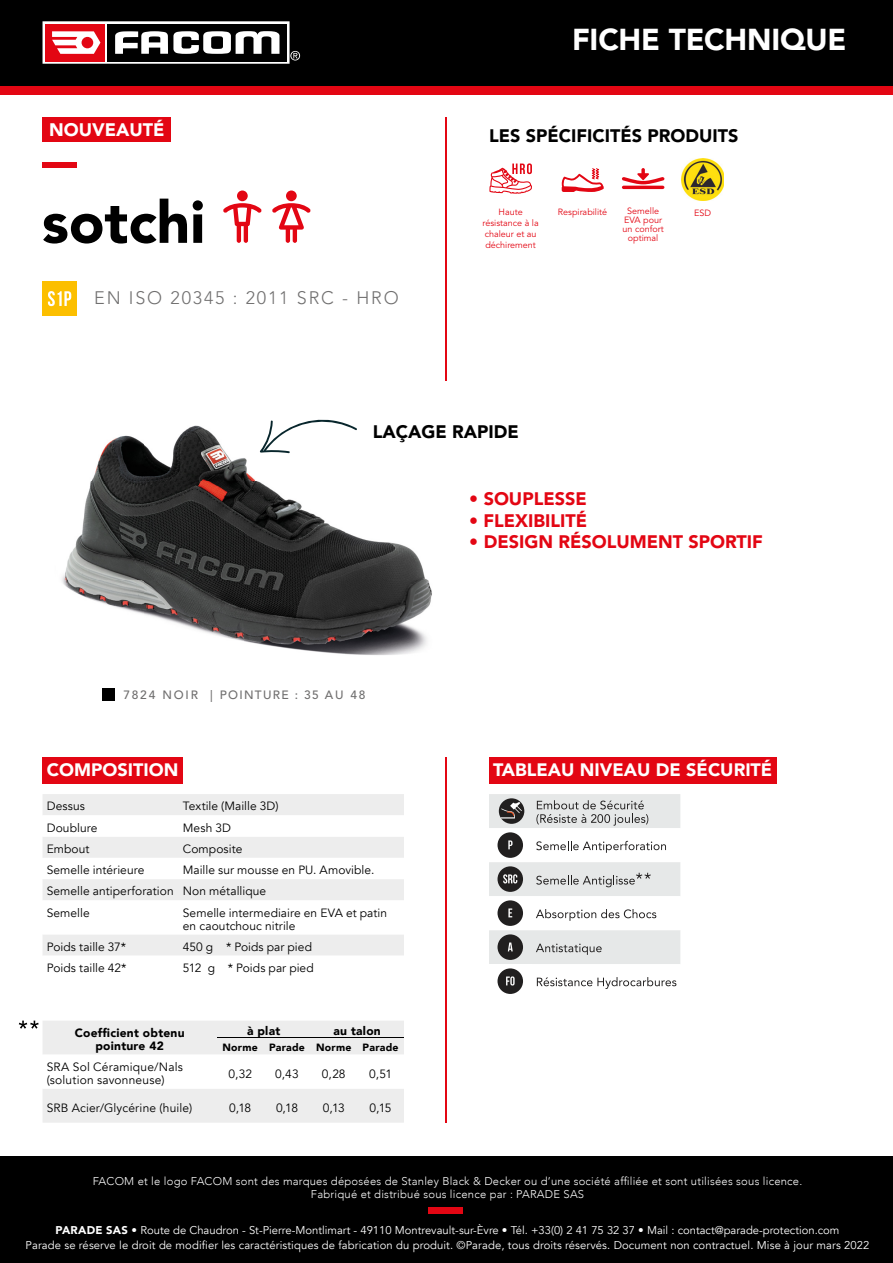
<style>
.page{position:relative;width:893px;height:1263px;background:#fff}
.page>*{position:absolute;margin:0;border:0;box-sizing:border-box;transform-origin:0 0}
.t1{font:900 58.5px "Avenir LT Std";color:#000}
.t2{font:900 30px "Avenir LT Std";letter-spacing:-.01em;color:#fff}
.t3{font:900 18px "Avenir LT Std";color:#e30613}
.t4{font:900 18px "Avenir LT Std";color:#000}
.t5{font:900 18px "Avenir";color:#fff}
.t6{font:300 18px "Avenir LT Std";letter-spacing:.1em;color:#706f6f}
.t7{font:900 18px "Avenir LT Std";color:#fff}
.t8{font:12px/21.3px "Avenir";letter-spacing:.005em;color:#000}
.t9{font:900 12px/13.5px "Avenir";letter-spacing:.02em;color:#000;text-align:center}
.t10{font:500 12px "Avenir LT Std";letter-spacing:.13em;color:#706f6f}
.t11{font:11.25px/15px "Avenir";letter-spacing:.01em;color:#fff;text-align:center}
.t12{font:300 11.25px/13.5px "Avenir";letter-spacing:.02em;color:#fff;text-align:center}
.t13{font:900 10.5px "Avenir";letter-spacing:.02em;color:#000}
.t14{font:9px/9px "Avenir LT Std";color:#e30613}
.s1{font-family:"Avenir";font-weight:400}
.s2{font-weight:900}
</style>
<div class="page">
<div style="left:0;top:0;width:893px;height:95px;background:#e30613"></div>
<div style="left:0;top:0;width:893px;height:85px;background:#000"></div>
<svg style="left:43px;top:21px;width:247px;height:43px;fill:#fff"></svg>
<svg style="left:290px;top:51px;width:10px;height:10px"></svg>
<div style="left:107px;top:24px;width:180px;height:37px;background:#000"></div>
<div style="left:45px;top:24px;width:60px;height:37px;background:#e30613"></div>
<svg style="left:52px;top:31px;width:48px;height:23px"></svg>
<svg style="left:115px;top:31px;width:164px;height:23px"></svg>
<div style="left:0;top:1157px;width:893px;height:106px;background:#000"></div>
<hr style="left:446px;top:117px;width:1px;height:264px;background:#e30613">
<div style="left:43px;top:163px;width:34px;height:5px;background:#e30613"></div>
<div style="left:43px;top:117px;width:128px;height:25px;background:#e30613"></div>
<div style="left:43px;top:281px;width:34px;height:34px;background:#fcbf00"></div>
<svg style="left:48px;top:291px;width:23px;height:15px"></svg>
<hr style="left:446px;top:757px;width:1px;height:366px;background:#e30613">
<div style="left:43px;top:757px;width:140px;height:26px;background:#e30613"></div>
<div style="left:489px;top:757px;width:288px;height:26px;background:#e30613"></div>
<svg style="left:489px;top:794px;width:191px;height:200px"></svg>
<div style="left:429px;top:1207px;width:34px;height:6px;background:#e30613"></div>
<div style="left:103px;top:688px;width:12px;height:13px;background:#000"></div>
<div style="left:43px;top:794px;width:361px;height:21px;background:#ededed"></div>
<svg style="left:43px;top:837px;width:361px;height:118px;fill:#ededed"></svg>
<div style="left:237px;top:190px;width:11px;height:11px;background:#e30613;border-radius:50%"></div>
<svg style="left:223px;top:203px;width:38px;height:40px"></svg>
<div style="left:286px;top:190px;width:11px;height:11px;background:#e30613;border-radius:50%"></div>
<svg style="left:272px;top:203px;width:38px;height:40px"></svg>
<img style="left:681px;top:158px;width:43px;height:43px">
<svg style="left:489px;top:163px;width:43px;height:31px"></svg>
<svg style="left:561px;top:168px;width:43px;height:24px"></svg>
<svg style="left:19px;top:1020px;width:385px;height:103px"></svg>
<svg style="left:622px;top:168px;width:42px;height:16px"></svg>
<hr style="left:622px;top:186px;width:42px;height:3px;background:#e30613;border-radius:2px">
<img style="left:62px;top:425px;width:370px;height:230px">
<svg style="left:259px;top:419px;width:98px;height:34px"></svg>
<h2 class="t2" style="left:572px;top:22px;width:276px">FICHE TECHNIQUE</h2>
<h3 class="t7" style="left:49px;top:118px;width:117px">NOUVEAUTÉ</h3>
<h3 class="t4" style="left:489px;top:125px;width:251px">LES SPÉCIFICITÉS PRODUITS</h3>
<h1 class="t1" style="left:42px;top:187px;width:165px">sotchi</h1>
<h3 class="t6" style="left:94px;top:287px;width:306px">EN ISO 20345 : 2011 SRC - HRO</h3>
<p class="t14" style="left:623px;top:206px;width:43px;text-align:center">Semelle<br>EVA pour un confort optimal</p>
<p class="t14" style="left:558px;top:208px;width:51px">Respirabilité</p>
<p class="t14" style="left:499px;top:208px;width:26px">Haute</p>
<p class="t14" style="left:694px;top:209px;width:19px">ESD</p>
<p class="t14" style="left:483px;top:218px;width:58px;line-height:10.8px">résistance à la chaleur et au déchirement</p>
<h3 class="t4" style="left:373px;top:421px;width:148px">LAÇAGE RAPIDE</h3>
<p class="t10" style="left:123px;top:688px;width:244px">7824 NOIR | POINTURE : 35 AU 48</p>
<h3 class="t3" style="left:469px;top:488px;width:119px"><span class="s1">•</span> SOUPLESSE</h3>
<h3 class="t3" style="left:469px;top:509px;width:120px"><span class="s1">•</span> FLEXIBILITÉ</h3>
<h3 class="t3" style="left:469px;top:531px;width:295px"><span class="s1">•</span> DESIGN RÉSOLUMENT SPORTIF</h3>
<h3 class="t5" style="left:47px;top:758px;width:133px">COMPOSITION</h3>
<h3 class="t5" style="left:493px;top:758px;width:281px">TABLEAU NIVEAU DE SÉCURITÉ</h3>
<p class="t8" style="left:47px;top:796px;width:40px">Dessus</p>
<p class="t8" style="left:183px;top:796px;width:97px">Textile (Maille 3D)</p>
<p class="t8" style="left:47px;top:817px;width:52px">Doublure</p>
<p class="t8" style="left:183px;top:817px;width:50px">Mesh 3D</p>
<p class="t8" style="left:47px;top:838px;width:44px">Embout</p>
<p class="t8" style="left:183px;top:838px;width:61px">Composite</p>
<p class="t8" style="left:47px;top:860px;width:99px">Semelle intérieure</p>
<p class="t8" style="left:47px;top:860px;width:329px;text-indent:136px">Maille sur mousse en PU. Amovible.<br>Semelle antiperforation Non métallique<br>Semelle</p>
<p class="t8" style="left:183px;top:906px;width:206px;line-height:13.5px">Semelle intermediaire en EVA et patin en caoutchouc nitrile</p>
<p class="t8" style="left:47px;top:936px;width:81px">Poids taille 37*</p>
<p class="t8" style="left:183px;top:936px;width:131px">450 g * Poids par pied</p>
<p class="t8" style="left:47px;top:957px;width:81px">Poids taille 42*</p>
<p class="t8" style="left:183px;top:957px;width:132px">512 g * Poids par pied</p>
<p class="t9" style="left:75px;top:1026px;width:111px">Coefficient obtenu pointure 42</p>
<p class="t9" style="left:247px;top:1024px;width:35px">à plat</p>
<p class="t9" style="left:334px;top:1024px;width:49px">au talon</p>
<p class="t13" style="left:223px;top:1041px;width:177px">Norme Parade Norme Parade</p>
<p class="t8" style="left:47px;top:1060px;width:138px;line-height:13.5px">SRA Sol Céramique/Nals (solution savonneuse)</p>
<p class="t8" style="left:228px;top:1063px;width:25px">0,32</p>
<p class="t8" style="left:275px;top:1063px;width:25px">0,43</p>
<p class="t8" style="left:322px;top:1063px;width:25px">0,28</p>
<p class="t8" style="left:369px;top:1063px;width:24px">0,51</p>
<p class="t8" style="left:47px;top:1097px;width:147px">SRB Acier/Glycérine (huile)</p>
<p class="t8" style="left:229px;top:1097px;width:24px">0,18</p>
<p class="t8" style="left:276px;top:1097px;width:24px">0,18</p>
<p class="t8" style="left:323px;top:1097px;width:23px">0,13</p>
<p class="t8" style="left:370px;top:1097px;width:24px">0,15</p>
<p class="t12" style="left:93px;top:1174px;width:711px">FACOM et le logo FACOM sont des marques déposées de Stanley Black &amp; Decker ou d’une société affiliée et sont utilisées sous licence.<br>Fabriqué et distribué sous licence par : PARADE SAS</p>
<p class="t11" style="left:26px;top:1223px;width:845px"><span class="s2">PARADE SAS</span> • Route de Chaudron - St-Pierre-Montlimart - 49110 Montrevault-sur-Èvre • Tél. +33(0) 2 41 75 32 37 • Mail : contact@parade-protection.com<br>Parade se réserve le droit de modifier les caractéristiques de fabrication du produit. ©Parade, tous droits réservés. Document non contractuel. Mise à jour mars 2022</p>
</div>
